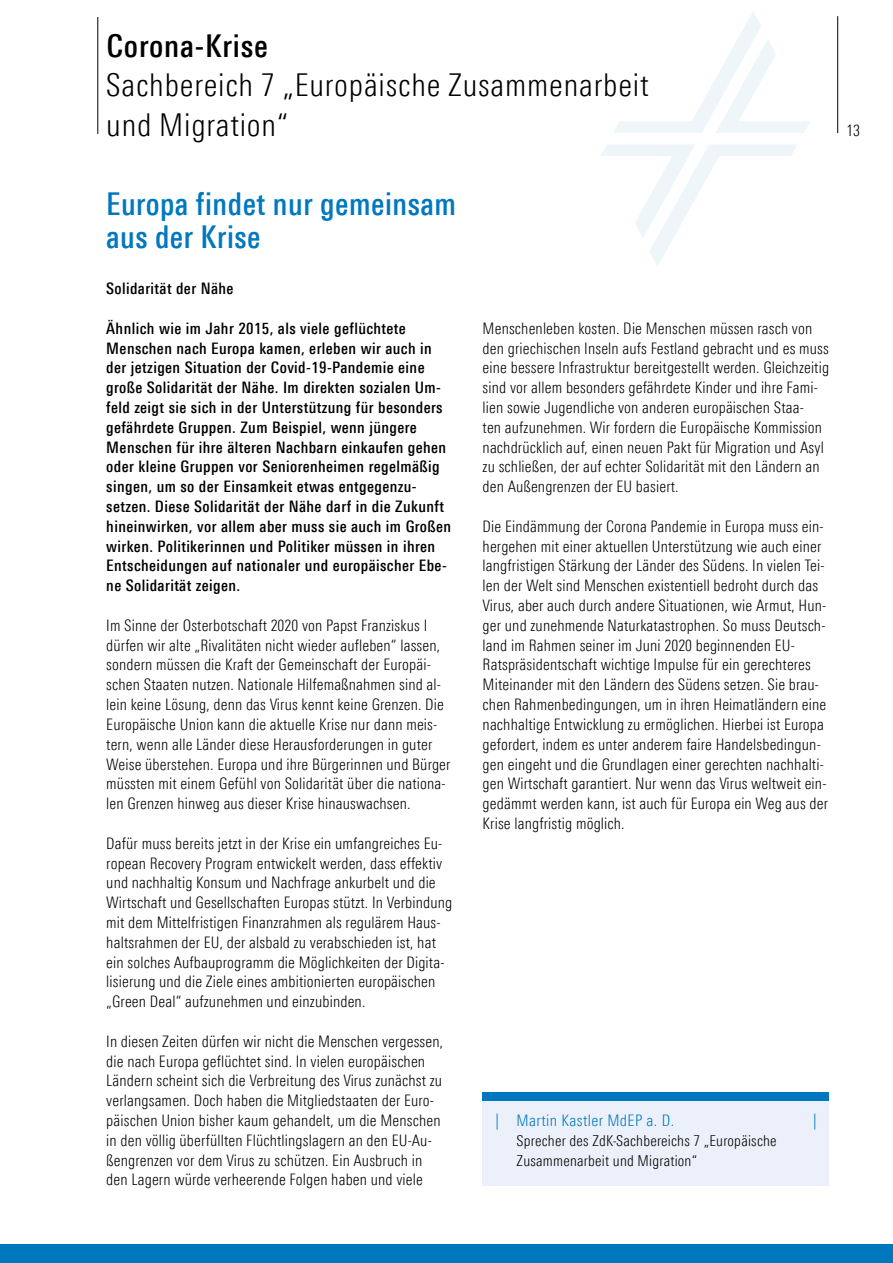
<style>
.page{position:relative;width:893px;height:1263px;background:#fff}
.page>*{position:absolute;margin:0;border:0;box-sizing:border-box;transform-origin:0 0}
.t1{font:300 31.5px/39.6px "Linotype Univers 320 Cn";letter-spacing:.025em;color:#000}
.t2{font:500 31.5px/33px "Linotype Univers 520 Cn";letter-spacing:.015em;color:#0078bf}
.t3{font:500 31.5px "Linotype Univers 520 Cn";letter-spacing:.025em;color:#000}
.t4{font:300 15.9px/19.8px "Linotype Univers 320 Cn";letter-spacing:.01em;color:#000}
.t5{font:500 15.9px/19.8px "Linotype Univers 520 Cn";letter-spacing:.025em;color:#000}
.t6{font:300 15.9px "Linotype Univers 320 Cn";letter-spacing:.025em;color:#0078bf}
.t7{font:300 15px/19.8px "Linotype Univers 320 Cn";letter-spacing:.015em;color:#000}
</style>
<div class="page">
<hr style="left:837px;top:16px;width:1px;height:117px;background:#000">
<hr style="left:97px;top:17px;width:1px;height:117px;background:#000">
<svg style="left:614px;top:11px;width:196px;height:122px"></svg>
<svg style="left:601px;top:145px;width:196px;height:121px"></svg>
<div style="left:0;top:1245px;width:893px;height:18px;background:#0078bd"></div>
<div style="left:483px;top:1101px;width:346px;height:84px;background:#ecf0fa"></div>
<div style="left:483px;top:1092px;width:346px;height:9px;background:#0078bf"></div>
<h1 class="t3" style="left:107px;top:27px;width:163px">Corona-Krise</h1>
<h1 class="t1" style="left:106px;top:65px;width:544px">Sachbereich 7 „Europäische Zusammenarbeit und Migration“</h1>
<p class="t4" style="left:846px;top:120px;width:15px">13</p>
<h1 class="t2" style="left:106px;top:187px;width:351px">Europa findet nur gemeinsam aus der Krise</h1>
<p class="t5" style="left:106px;top:279px;width:129px">Solidarität der Nähe</p>
<p class="t5" style="left:106px;top:318px;width:346px">Ähnlich wie im Jahr 2015, als viele geflüchtete Menschen nach Europa kamen, erleben wir auch in der jetzigen Situation der Covid-19-Pandemie eine große Solidarität der Nähe. Im direkten sozialen Um&shy;feld zeigt sie sich in der Unterstützung für besonders gefährdete Gruppen. Zum Beispiel, wenn jüngere Menschen für ihre älteren Nachbarn einkaufen gehen oder kleine Gruppen vor Seniorenheimen regelmäßig singen, um so der Einsamkeit etwas entgegenzu&shy;setzen. Diese Solidarität der Nähe darf in die Zukunft hineinwirken, vor allem aber muss sie auch im Großen wirken. Politikerinnen und Politiker müssen in ihren Entscheidungen auf nationaler und europäischer Ebe&shy;ne Solidarität zeigen.</p>
<p class="t4" style="left:106px;top:615px;width:346px">Im Sinne der Osterbotschaft 2020 von Papst Franziskus I dürfen wir alte „Rivalitäten nicht wieder aufleben“ lassen, sondern müssen die Kraft der Gemeinschaft der Europäi&shy;schen Staaten nutzen. Nationale Hilfemaßnahmen sind al&shy;lein keine Lösung, denn das Virus kennt keine Grenzen. Die Europäische Union kann die aktuelle Krise nur dann meis&shy;tern, wenn alle Länder diese Herausforderungen in guter Weise überstehen. Europa und ihre Bürgerinnen und Bürger müssten mit einem Gefühl von Solidarität über die nationa&shy;len Grenzen hinweg aus dieser Krise hinauswachsen.</p>
<p class="t4" style="left:106px;top:833px;width:347px">Dafür muss bereits jetzt in der Krise ein umfangreiches Eu&shy;ropean Recovery Program entwickelt werden, dass effektiv und nachhaltig Konsum und Nachfrage ankurbelt und die Wirtschaft und Gesellschaften Europas stützt. In Verbindung mit dem Mittelfristigen Finanzrahmen als regulärem Haus&shy;haltsrahmen der EU, der alsbald zu verabschieden ist, hat ein solches Aufbauprogramm die Möglichkeiten der Digita&shy;lisierung und die Ziele eines ambitionierten europäischen „Green Deal“ aufzunehmen und einzubinden.</p>
<p class="t4" style="left:106px;top:1031px;width:338px">In diesen Zeiten dürfen wir nicht die Menschen vergessen, die nach Europa geflüchtet sind. In vielen europäischen Ländern scheint sich die Verbreitung des Virus zunächst zu verlangsamen. Doch haben die Mitgliedstaaten der Euro&shy;päischen Union bisher kaum gehandelt, um die Menschen in den völlig überfüllten Flüchtlingslagern an den EU-Au&shy;ßengrenzen vor dem Virus zu schützen. Ein Ausbruch in den Lagern würde verheerende Folgen haben und viele</p>
<p class="t4" style="left:483px;top:318px;width:348px">Menschenleben kosten. Die Menschen müssen rasch von den griechischen Inseln aufs Festland gebracht und es muss eine bessere Infrastruktur bereitgestellt werden. Gleichzeitig sind vor allem besonders gefährdete Kinder und ihre Fami&shy;lien sowie Jugendliche von anderen europäischen Staa-<br>ten aufzunehmen. Wir fordern die Europäische Kommission nachdrücklich auf, einen neuen Pakt für Migration und Asyl zu schließen, der auf echter Solidarität mit den Ländern an den Außengrenzen der EU basiert.</p>
<p class="t4" style="left:483px;top:516px;width:347px">Die Eindämmung der Corona Pandemie in Europa muss ein&shy;hergehen mit einer aktuellen Unterstützung wie auch einer langfristigen Stärkung der Länder des Südens. In vielen Tei&shy;len der Welt sind Menschen existentiell bedroht durch das Virus, aber auch durch andere Situationen, wie Armut, Hun&shy;ger und zunehmende Naturkatastrophen. So muss Deutsch&shy;land im Rahmen seiner im Juni 2020 beginnenden EU-Ratspräsidentschaft wichtige Impulse für ein gerechteres Miteinander mit den Ländern des Südens setzen. Sie brau&shy;chen Rahmenbedingungen, um in ihren Heimatländern eine nachhaltige Entwicklung zu ermöglichen. Hierbei ist Europa gefordert, indem es unter anderem faire Handelsbedingun&shy;gen eingeht und die Grundlagen einer gerechten nachhalti&shy;gen Wirtschaft garantiert. Nur wenn das Virus weltweit ein&shy;gedämmt werden kann, ist auch für Europa ein Weg aus der Krise langfristig möglich.</p>
<p class="t6" style="left:495px;top:1111px;width:180px">| Martin Kastler MdEP a. D.</p>
<p class="t6" style="left:813px;top:1111px;width:5px">|</p>
<p class="t7" style="left:517px;top:1130px;width:261px">Sprecher des ZdK-Sachbereichs 7 „Europäische<br>Zusammenarbeit und Migration“</p>
</div>
